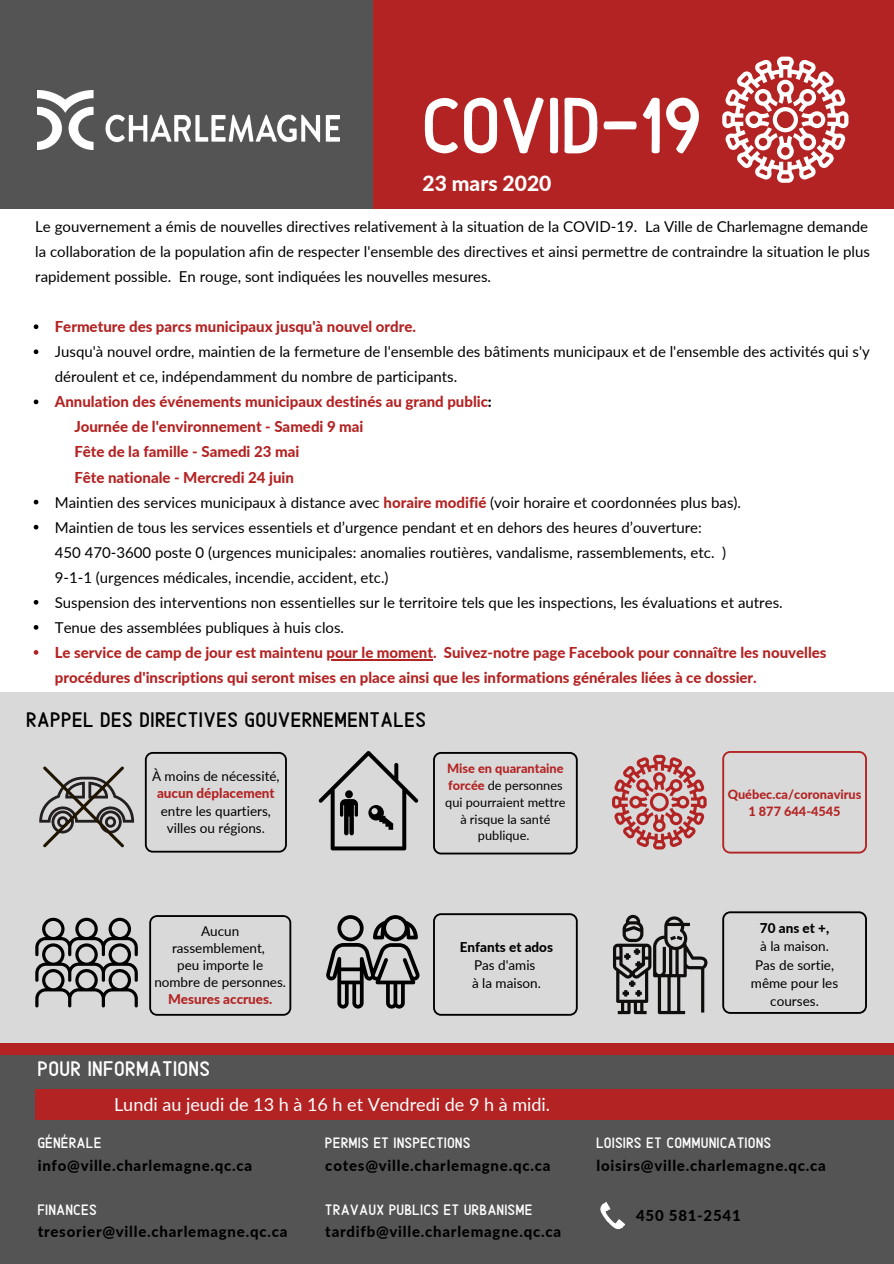
<style>
.page{position:relative;width:894px;height:1264px;background:#fff}
.page>*{position:absolute;margin:0;border:0;box-sizing:border-box;transform-origin:0 0}
.t1{font:79.5px "Alaska";letter-spacing:.02em;color:#fff}
.t2{font:21px "Alaska";letter-spacing:.05em;color:#000}
.t3{font:21px "Alaska";letter-spacing:.05em;color:#fff}
.t4{font:800 21px "Lato";color:#fff}
.t5{font:18px "Lato";color:#fff}
.t6{font:15px/25px "Lato";color:#000}
.t7{font:800 15px/25px "Lato";color:#b42323}
.t8{font:800 15px "Lato";letter-spacing:.05em;color:#000}
.t9{font:15px "Alaska";letter-spacing:.05em;color:#fff}
.t10{font:13.5px/17.1px "Lato";color:#000;text-align:center}
.t11{font:800 13.5px "Lato";color:#b42323}
.t12{font:800 13.5px "Lato";color:#000}
.t13{font:12.75px/17px "Lato";color:#000;text-align:center}
.t14{font:800 12.75px/17px "Lato";color:#b42323;text-align:center}
.s1{font-weight:800;color:#b42323}
.s2{font-weight:800}
</style>
<div class="page">
<svg style="left:34px;top:324px;width:4px;height:5px"></svg>
<svg style="left:34px;top:349px;width:4px;height:5px"></svg>
<svg style="left:34px;top:399px;width:4px;height:5px"></svg>
<svg style="left:34px;top:500px;width:4px;height:4px"></svg>
<svg style="left:34px;top:525px;width:4px;height:4px"></svg>
<svg style="left:34px;top:600px;width:4px;height:4px"></svg>
<svg style="left:34px;top:625px;width:4px;height:4px"></svg>
<svg style="left:34px;top:650px;width:4px;height:4px"></svg>
<hr style="left:326px;top:659px;width:107px;height:2px;background:#b42323">
<div style="left:0;top:0;width:373px;height:208px;background:#545454"></div>
<div style="left:0;top:1055px;width:893px;height:208px;background:#545454"></div>
<div style="left:373px;top:0;width:520px;height:208px;background:#b42323"></div>
<img style="left:38px;top:91px;width:301px;height:58px">
<svg style="left:722px;top:57px;width:126px;height:126px"></svg>
<div style="left:0;top:1039px;width:893px;height:16px;background:#b42323"></div>
<div style="left:0;top:692px;width:893px;height:350px;background:#d9d9d9"></div>
<svg style="left:35px;top:917px;width:103px;height:90px"></svg>
<svg style="left:613px;top:914px;width:95px;height:100px"></svg>
<svg style="left:326px;top:915px;width:94px;height:93px"></svg>
<svg style="left:149px;top:915px;width:142px;height:100px"></svg>
<svg style="left:433px;top:913px;width:144px;height:102px"></svg>
<svg style="left:722px;top:911px;width:144px;height:102px"></svg>
<div style="left:35px;top:1088px;width:858px;height:31px;background:#b42323"></div>
<svg style="left:600px;top:1202px;width:24px;height:27px"></svg>
<svg style="left:145px;top:752px;width:142px;height:100px"></svg>
<svg style="left:39px;top:766px;width:95px;height:81px"></svg>
<svg style="left:612px;top:754px;width:94px;height:95px"></svg>
<svg style="left:722px;top:751px;width:144px;height:102px"></svg>
<svg style="left:433px;top:752px;width:144px;height:102px"></svg>
<svg style="left:318px;top:751px;width:100px;height:99px"></svg>
<h1 class="t1" style="left:422px;top:65px;width:280px">COVID-19</h1>
<h2 class="t4" style="left:422px;top:170px;width:130px">23 mars 2020</h2>
<p class="t6" style="left:35px;top:214px;width:835px">Le gouvernement a émis de nouvelles directives relativement à la situation de la COVID-19. La Ville de Charlemagne demande la collaboration de la population afin de respecter l'ensemble des directives et ainsi permettre de contraindre la situation le plus rapidement possible. En rouge, sont indiquées les nouvelles mesures.</p>
<p class="t7" style="left:55px;top:314px;width:362px">Fermeture des parcs municipaux jusqu'à nouvel ordre.</p>
<p class="t6" style="left:55px;top:339px;width:816px">Jusqu'à nouvel ordre, maintien de la fermeture de l'ensemble des bâtiments municipaux et de l'ensemble des activités qui s'y déroulent et ce, indépendamment du nombre de participants.<br><span class="s1">Annulation des événements municipaux destinés au grand public</span><span class="s2">:</span></p>
<p class="t7" style="left:74px;top:414px;width:290px">Journée de l'environnement - Samedi 9 mai<br>Fête de la famille - Samedi 23 mai<br>Fête nationale - Mercredi 24 juin</p>
<p class="t6" style="left:55px;top:489px;width:687px">Maintien des services municipaux à distance avec <span class="s1">horaire modifié</span> (voir horaire et coordonnées plus bas).<br>Maintien de tous les services essentiels et d’urgence pendant et en dehors des heures d’ouverture:</p>
<p class="t6" style="left:55px;top:539px;width:672px">450 470-3600 poste 0 (urgences municipales: anomalies routières, vandalisme, rassemblements, etc. )<br>9-1-1 (urgences médicales, incendie, accident, etc.)</p>
<p class="t6" style="left:55px;top:589px;width:729px">Suspension des interventions non essentielles sur le territoire tels que les inspections, les évaluations et autres.<br>Tenue des assemblées publiques à huis clos.</p>
<p class="t7" style="left:55px;top:639px;width:773px">Le service de camp de jour est maintenu pour le moment. Suivez-notre page Facebook pour connaître les nouvelles procédures d'inscriptions qui seront mises en place ainsi que les informations générales liées à ce dossier.</p>
<h2 class="t2" style="left:26px;top:703px;width:401px">RAPPEL DES DIRECTIVES GOUVERNEMENTALES</h2>
<p class="t10" style="left:152px;top:767px;width:129px">À moins de nécessité,</p>
<p class="t11" style="left:157px;top:785px;width:119px">aucun déplacement</p>
<p class="t10" style="left:161px;top:801px;width:112px">entre les quartiers, villes ou régions.</p>
<p class="t13" style="left:445px;top:759px;width:122px"><span class="s1">Mise en quarantaine forcée</span> de personnes qui pourraient mettre à risque la santé publique.</p>
<p class="t14" style="left:727px;top:785px;width:135px">Québec.ca/coronavirus<br>1 877 644-4545</p>
<p class="t10" style="left:154px;top:922px;width:133px">Aucun rassemblement,<br>peu importe le nombre de personnes.</p>
<p class="t11" style="left:168px;top:991px;width:106px">Mesures accrues.</p>
<h2 class="t3" style="left:38px;top:1052px;width:174px">POUR INFORMATIONS</h2>
<p class="t12" style="left:460px;top:938px;width:95px">Enfants et ados</p>
<p class="t10" style="left:472px;top:955px;width:70px;line-height:18px;text-align:left">Pas d'amis à la maison.</p>
<p class="t5" style="left:114px;top:1093px;width:437px">Lundi au jeudi de 13 h à 16 h et Vendredi de 9 h à midi.</p>
<p class="t9" style="left:38px;top:1131px;width:65px">GÉNÉRALE</p>
<p class="t8" style="left:38px;top:1156px;width:216px">info@ville.charlemagne.qc.ca</p>
<p class="t9" style="left:38px;top:1198px;width:60px">FINANCES</p>
<p class="t8" style="left:38px;top:1222px;width:251px">tresorier@ville.charlemagne.qc.ca</p>
<p class="t9" style="left:325px;top:1131px;width:146px">PERMIS ET INSPECTIONS</p>
<p class="t8" style="left:325px;top:1156px;width:226px">cotes@ville.charlemagne.qc.ca</p>
<p class="t9" style="left:325px;top:1198px;width:208px">TRAVAUX PUBLICS ET URBANISME</p>
<p class="t8" style="left:325px;top:1222px;width:237px">tardifb@ville.charlemagne.qc.ca</p>
<p class="t12" style="left:759px;top:919px;width:71px">70 ans et +,</p>
<p class="t10" style="left:750px;top:936px;width:89px;line-height:18.5px">à la maison.<br>Pas de sortie, même pour les courses.</p>
<p class="t9" style="left:596px;top:1131px;width:176px">LOISIRS ET COMMUNICATIONS</p>
<p class="t8" style="left:596px;top:1156px;width:231px">loisirs@ville.charlemagne.qc.ca</p>
<p class="t8" style="left:636px;top:1205px;width:106px">450 581-2541</p>
</div>
